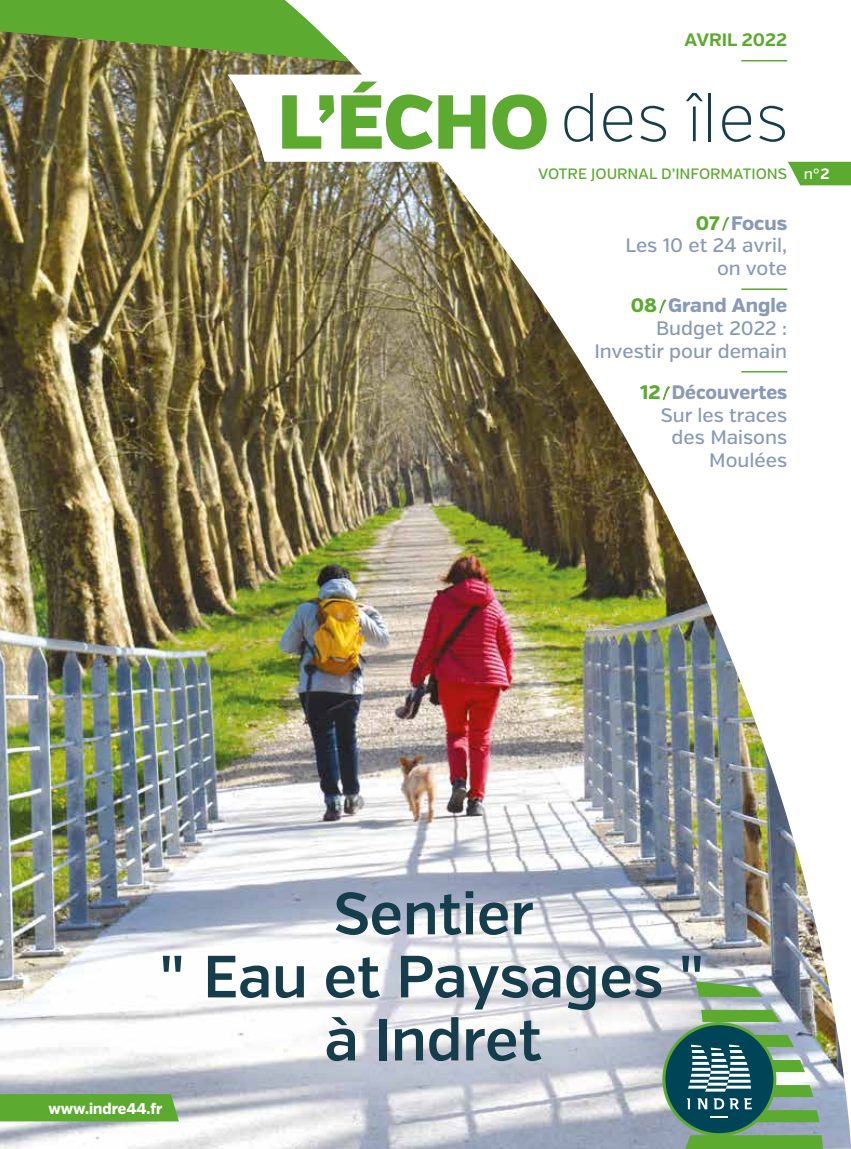
<style>
.page{position:relative;width:851px;height:1149px;background:#fff}
.page>*{position:absolute;margin:0;border:0;box-sizing:border-box;transform-origin:0 0}
.t1{font:200 66px "Verb";color:#153d4b}
.t2{font:600 59.4px/63px "Verb";color:#153d4b;text-align:center}
.t3{font:500 19.5px/22.5px "Verb";color:#899ab7;text-align:right}
.t4{font:700 18px "Verb";color:#5daa31}
.t5{font:800 15.6px "Verb";color:#fff;scale:.94 1}
.t6{font:500 15px "Verb";color:#5daa31}
.s1{font-weight:900;font-size:76.2px;color:#5daa31}
.s2{color:#fff}
.s3{font-weight:700;color:#fff}
.s4{font-weight:800;color:#5daa31}
.s5{font-family:"adelia";font-weight:400;font-size:10.95px;color:#5daa31}
.s6{font-weight:800}
</style>
<div class="page">
<img style="left:0;top:60px;width:850px;height:1088px">
<svg style="left:695px;top:980px;width:67px;height:16px"></svg>
<svg style="left:701px;top:1009px;width:78px;height:12px"></svg>
<svg style="left:0;top:0;width:350px;height:62px;background:#72a247"></svg>
<svg style="left:0;top:1093px;width:179px;height:27px;background:#61aa39"></svg>
<svg style="left:663px;top:1023px;width:111px;height:111px"></svg>
<svg style="left:679px;top:1034px;width:152px;height:114px;background:#5e8e7d"></svg>
<div style="left:662px;top:1021px;width:114px;height:114px;border:3px solid #5daa31;border-radius:50%"></div>
<hr style="left:741px;top:288px;width:46px;height:2px;background:#5daa31">
<hr style="left:741px;top:371px;width:46px;height:1px;background:#5daa31">
<hr style="left:741px;top:60px;width:46px;height:1px;background:#5daa31">
<svg style="left:787px;top:162px;width:63px;height:23px"></svg>
<svg style="left:227px;top:75px;width:623px;height:87px"></svg>
<p class="t4" style="left:684px;top:29px;width:104px">AVRIL 2022</p>
<h1 class="t1" style="left:277px;top:79px;width:512px"><span class="s1">L’ÉCHO</span> des îles</h1>
<p class="t6" style="left:538px;top:165px;width:293px">VOTRE JOURNAL D’INFORMATIONS <span class="s2">n°</span><span class="s3">2</span></p>
<p class="t3" style="left:625px;top:212px;width:163px"><span class="s4">07</span><span class="s5">/</span><span class="s6">Focus<br></span>Les 10 et 24 avril, on vote</p>
<p class="t3" style="left:594px;top:294px;width:194px"><span class="s4">08</span><span class="s5">/</span><span class="s6">Grand Angle<br></span>Budget 2022 :<br>Investir pour demain</p>
<p class="t3" style="left:640px;top:381px;width:149px"><span class="s4">12</span><span class="s5">/</span><span class="s6">Découvertes<br></span>Sur les traces des Maisons<br>Moulées</p>
<h2 class="t2" style="left:160px;top:882px;width:548px">Sentier<br>" Eau et Paysages " à Indret</h2>
<p class="t5" style="left:48px;top:1098px;width:123px">www.indre44.fr</p>
</div>
